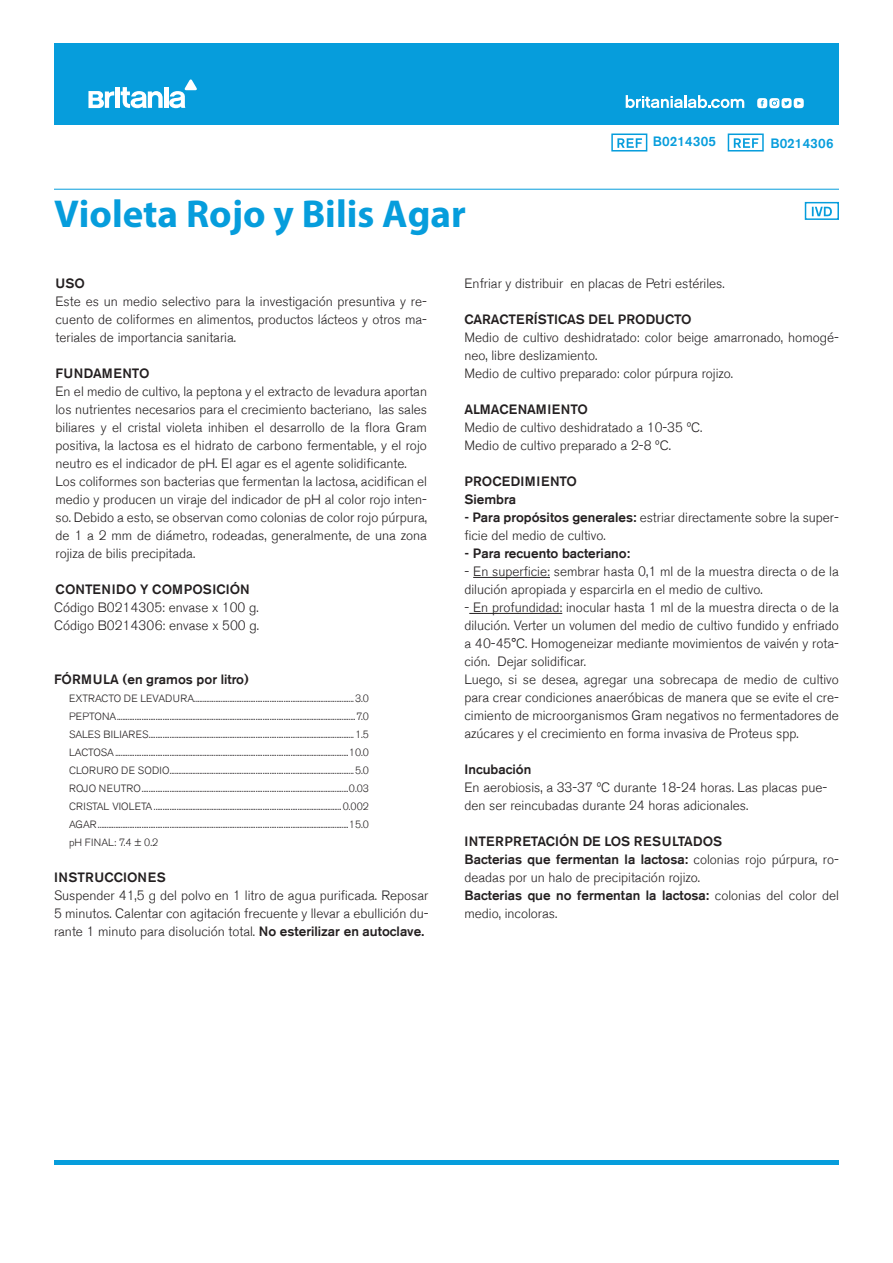
<style>
.page{position:relative;width:893px;height:1263px;background:#fff}
.page>*{position:absolute;margin:0;border:0;box-sizing:border-box;transform-origin:0 0}
.t1{font:700 39px "Myriad Pro";color:#069ddc}
.t2{font:300 13.5px/18px "Akzidenz Grotesk BE";color:#231f20}
.t3{font:500 13.5px/18px "Akzidenz Grotesk BE";color:#231f20}
.t4{font:500 13.5px "Akzidenz Grotesk BE";color:#069ddc}
.t5{font:500 13.5px "Akzidenz Grotesk BE";letter-spacing:.02em;color:#231f20}
.t6{font:300 10.5px/18px "Akzidenz Grotesk BE";letter-spacing:.01em;color:#231f20;text-align:justify}
.s1{font-weight:500}
</style>
<div class="page">
<hr style="left:54px;top:189px;width:785px;height:1px;background:#069ddc">
<div style="left:805px;top:202px;width:34px;height:18px;border:2px solid #069ddc"></div>
<svg style="left:812px;top:207px;width:20px;height:9px"></svg>
<svg style="left:734px;top:138px;width:24px;height:10px"></svg>
<svg style="left:617px;top:138px;width:25px;height:10px"></svg>
<div style="left:728px;top:134px;width:36px;height:18px;border:2px solid #069ddc"></div>
<div style="left:611px;top:134px;width:36px;height:18px;border:2px solid #069ddc"></div>
<hr style="left:473px;top:577px;width:77px;height:1px;background:#231f20">
<hr style="left:469px;top:613px;width:93px;height:1px;background:#231f20">
<div style="left:54px;top:44px;width:784px;height:81px;background:#069ddc"></div>
<svg style="left:88px;top:79px;width:109px;height:29px"></svg>
<svg style="left:626px;top:95px;width:118px;height:13px"></svg>
<svg style="left:757px;top:98px;width:47px;height:10px"></svg>
<div style="left:54px;top:1160px;width:785px;height:5px;background:#069ddc"></div>
<h1 class="t1" style="left:54px;top:189px;width:413px">Violeta Rojo y Bilis Agar</h1>
<p class="t4" style="left:653px;top:133px;width:65px">B0214305</p>
<p class="t4" style="left:770px;top:135px;width:65px">B0214306</p>
<p class="t3" style="left:56px;top:274px;width:31px">USO</p>
<p class="t2" style="left:56px;top:293px;width:373px;text-align:justify">Este es un medio selectivo para la investigación presuntiva y re&shy;cuento de coliformes en alimentos, productos lácteos y otros ma&shy;teriales de importancia sanitaria.</p>
<p class="t5" style="left:56px;top:365px;width:95px">FUNDAMENTO</p>
<p class="t2" style="left:56px;top:383px;width:373px">En el medio de cultivo, la peptona y el extracto de levadura aportan los nutrientes necesarios para el crecimiento bacteriano, las sales biliares y el cristal violeta inhiben el desarrollo de la flora Gram positiva, la lactosa es el hidrato de carbono fermentable, y el rojo neutro es el indicador de pH. El agar es el agente solidificante.<br>Los coliformes son bacterias que fermentan la lactosa, acidifican el medio y producen un viraje del indicador de pH al color rojo inten&shy;so. Debido a esto, se observan como colonias de color rojo púrpura, de 1 a 2 mm de diámetro, rodeadas, generalmente, de una zona rojiza de bilis precipitada.</p>
<p class="t3" style="left:56px;top:580px;width:196px">CONTENIDO Y COMPOSICIÓN</p>
<p class="t2" style="left:54px;top:599px;width:207px">Código B0214305: envase x 100 g.<br>Código B0214306: envase x 500 g.</p>
<p class="t3" style="left:54px;top:670px;width:196px">FÓRMULA (en gramos por litro)</p>
<p class="t6" style="left:69px;top:690px;width:301px">EXTRACTO DE LEVADURA ...........................................................................................3.0<br>PEPTONA ........................................................................................................................................7.0<br>SALES BILIARES .....................................................................................................................1.5<br>LACTOSA .....................................................................................................................................10.0<br>CLORURO DE SODIO .........................................................................................................5.0<br>ROJO NEUTRO ......................................................................................................................0.03<br>CRISTAL VIOLETA ...........................................................................................................0.002<br>AGAR ...............................................................................................................................................15.0 pH FINAL: 7.4 ± 0.2</p>
<p class="t3" style="left:54px;top:868px;width:113px">INSTRUCCIONES</p>
<p class="t2" style="left:54px;top:887px;width:376px;text-align:justify">Suspender 41,5 g del polvo en 1 litro de agua purificada. Reposar 5 minutos. Calentar con agitación frecuente y llevar a ebullición du&shy;rante 1 minuto para disolución total. <span class="s1">No esterilizar en autoclave.</span></p>
<p class="t2" style="left:464px;top:275px;width:262px">Enfriar y distribuir en placas de Petri estériles.</p>
<p class="t3" style="left:464px;top:310px;width:229px">CARACTERÍSTICAS DEL PRODUCTO</p>
<p class="t2" style="left:464px;top:329px;width:376px">Medio de cultivo deshidratado: color beige amarronado, homogé&shy;neo, libre deslizamiento.<br>Medio de cultivo preparado: color púrpura rojizo.</p>
<p class="t3" style="left:464px;top:400px;width:125px">ALMACENAMIENTO</p>
<p class="t2" style="left:464px;top:419px;width:239px">Medio de cultivo deshidratado a 10-35 ºC.<br>Medio de cultivo preparado a 2-8 ºC.</p>
<p class="t3" style="left:464px;top:472px;width:114px">PROCEDIMIENTO<br>Siembra</p>
<p class="t2" style="left:464px;top:509px;width:376px"><span class="s1">- Para propósitos generales:</span> estriar directamente sobre la super&shy;ficie del medio de cultivo.</p>
<p class="t3" style="left:464px;top:544px;width:167px">- Para recuento bacteriano:</p>
<p class="t2" style="left:464px;top:563px;width:376px">- En superficie: sembrar hasta 0,1 ml de la muestra directa o de la dilución apropiada y esparcirla en el medio de cultivo.</p>
<p class="t2" style="left:464px;top:599px;width:376px">- En profundidad: inocular hasta 1 ml de la muestra directa o de la dilución. Verter un volumen del medio de cultivo fundido y enfriado a 40-45°C. Homogeneizar mediante movimientos de vaivén y rota&shy;ción. Dejar solidificar.<br>Luego, si se desea, agregar una sobrecapa de medio de cultivo para crear condiciones anaeróbicas de manera que se evite el cre&shy;cimiento de microorganismos Gram negativos no fermentadores de azúcares y el crecimiento en forma invasiva de Proteus spp.</p>
<p class="t3" style="left:464px;top:760px;width:68px">Incubación</p>
<p class="t2" style="left:464px;top:779px;width:364px">En aerobiosis, a 33-37 ºC durante 18-24 horas. Las placas pue&shy;den ser reincubadas durante 24 horas adicionales.</p>
<p class="t2" style="left:464px;top:833px;width:376px"><span class="s1">INTERPRETACIÓN DE LOS RESULTADOS<br>Bacterias que fermentan la lactosa:</span> colonias rojo púrpura, ro&shy;deadas por un halo de precipitación rojizo.<br><span class="s1">Bacterias que no fermentan la lactosa:</span> colonias del color del medio, incoloras.</p>
</div>
